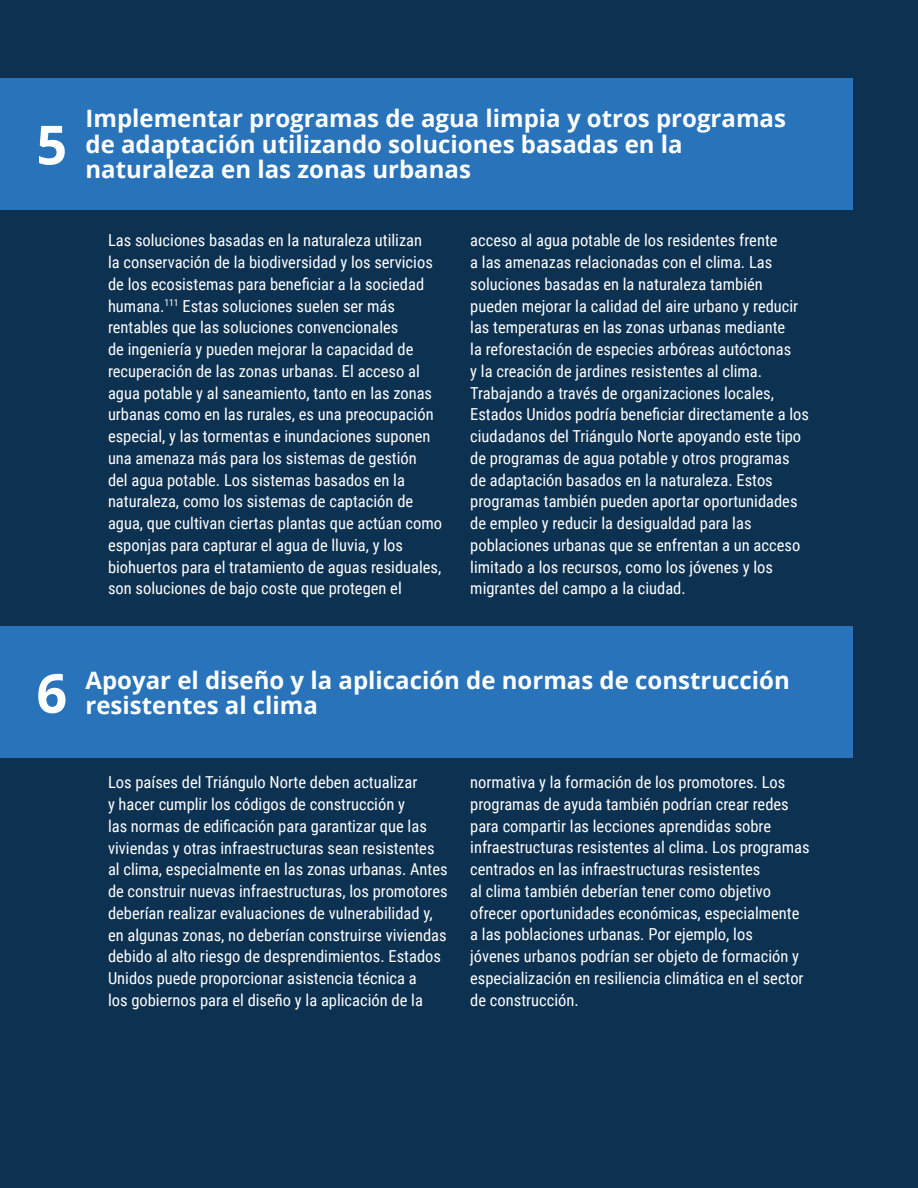
<style>
.page{position:relative;width:918px;height:1188px;background:#0c3151}
.page>*{position:absolute;margin:0;border:0;box-sizing:border-box;transform-origin:0 0}
.t1{font:700 54px "Open Sans";color:#fff}
.t2{font:700 24px/25.5px "Open Sans";color:#fff}
.t3{font:16.5px/21.8px "Roboto Condensed";color:#fff}
</style>
<div class="page">
<div style="left:0;top:78px;width:852px;height:132px;background:#2873ba"></div>
<div style="left:0;top:626px;width:852px;height:132px;background:#2873ba"></div>
<h1 class="t1" style="left:36px;top:107px;width:32px">5</h1>
<h2 class="t2" style="left:86px;top:105px;width:702px">Implementar programas de agua limpia y otros programas de adaptación utilizando soluciones basadas en la</h2>
<h2 class="t2" style="left:86px;top:156px;width:387px">naturaleza en las zonas urbanas</h2>
<p class="t3" style="left:108px;top:229px;width:336px">Las soluciones basadas en la naturaleza utilizan<br>la conservación de la biodiversidad y los servicios de los ecosistemas para beneficiar a la sociedad humana.<sup>111</sup> Estas soluciones suelen ser más rentables que las soluciones convencionales<br>de ingeniería y pueden mejorar la capacidad de recuperación de las zonas urbanas. El acceso al agua potable y al saneamiento, tanto en las zonas urbanas como en las rurales, es una preocupación especial, y las tormentas e inundaciones suponen una amenaza más para los sistemas de gestión<br>del agua potable. Los sistemas basados en la naturaleza, como los sistemas de captación de agua, que cultivan ciertas plantas que actúan como esponjas para capturar el agua de lluvia, y los biohuertos para el tratamiento de aguas residuales, son soluciones de bajo coste que protegen el</p>
<p class="t3" style="left:470px;top:229px;width:340px">acceso al agua potable de los residentes frente<br>a las amenazas relacionadas con el clima. Las soluciones basadas en la naturaleza también pueden mejorar la calidad del aire urbano y reducir las temperaturas en las zonas urbanas mediante<br>la reforestación de especies arbóreas autóctonas<br>y la creación de jardines resistentes al clima.<br>Trabajando a través de organizaciones locales, Estados Unidos podría beneficiar directamente a los ciudadanos del Triángulo Norte apoyando este tipo de programas de agua potable y otros programas de adaptación basados en la naturaleza. Estos programas también pueden aportar oportunidades de empleo y reducir la desigualdad para las poblaciones urbanas que se enfrentan a un acceso limitado a los recursos, como los jóvenes y los migrantes del campo a la ciudad.</p>
<h1 class="t1" style="left:36px;top:655px;width:32px">6</h1>
<h2 class="t2" style="left:86px;top:667px;width:706px">Apoyar el diseño y la aplicación de normas de construcción</h2>
<h2 class="t2" style="left:86px;top:692px;width:234px">resistentes al clima</h2>
<p class="t3" style="left:108px;top:771px;width:341px">Los países del Triángulo Norte deben actualizar<br>y hacer cumplir los códigos de construcción y<br>las normas de edificación para garantizar que las viviendas y otras infraestructuras sean resistentes al clima, especialmente en las zonas urbanas. Antes de construir nuevas infraestructuras, los promotores deberían realizar evaluaciones de vulnerabilidad y, en algunas zonas, no deberían construirse viviendas debido al alto riesgo de desprendimientos. Estados Unidos puede proporcionar asistencia técnica a<br>los gobiernos para el diseño y la aplicación de la</p>
<p class="t3" style="left:470px;top:771px;width:341px">normativa y la formación de los promotores. Los programas de ayuda también podrían crear redes para compartir las lecciones aprendidas sobre infraestructuras resistentes al clima. Los programas centrados en las infraestructuras resistentes<br>al clima también deberían tener como objetivo ofrecer oportunidades económicas, especialmente a las poblaciones urbanas. Por ejemplo, los<br>jóvenes urbanos podrían ser objeto de formación y especialización en resiliencia climática en el sector de construcción.</p>
</div>
